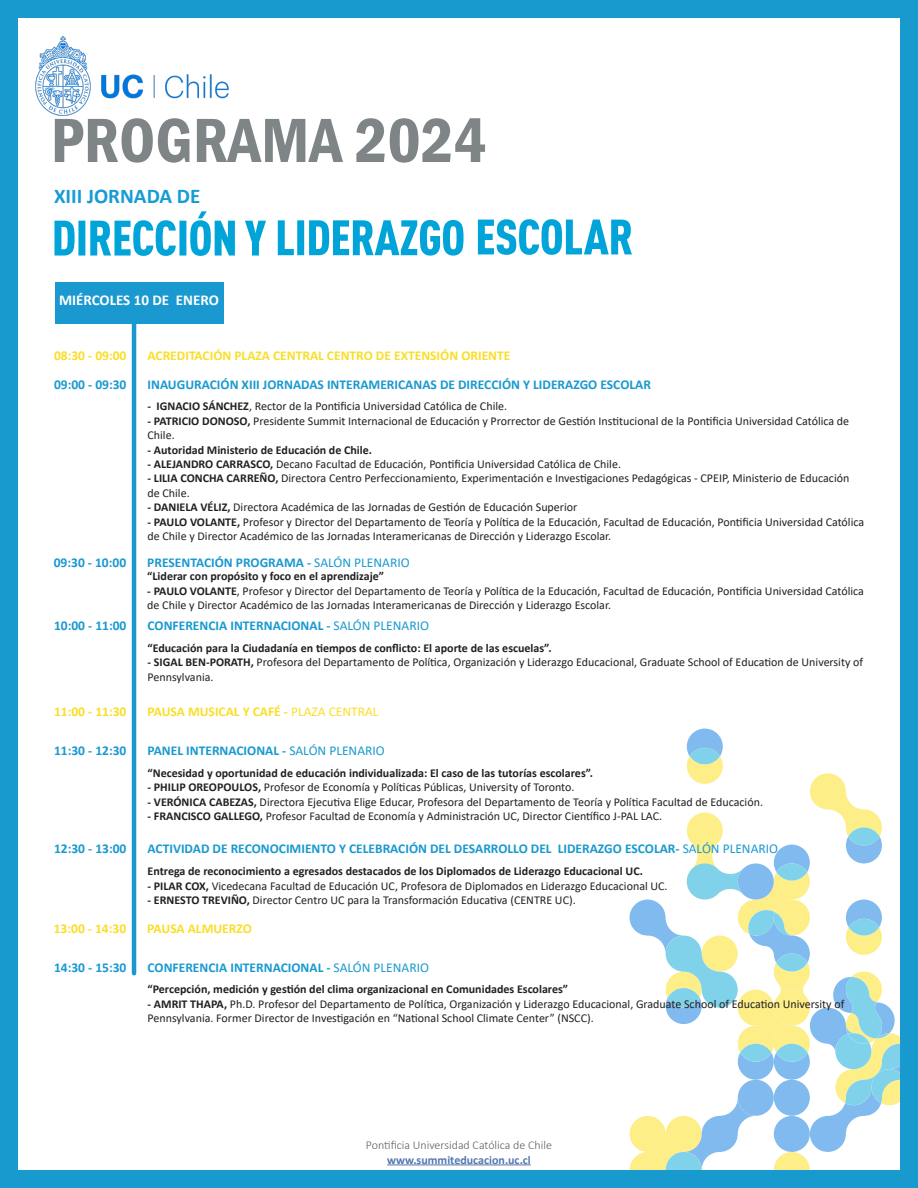
<style>
.page{position:relative;width:918px;height:1188px;background:#fff}
.page>*{position:absolute;margin:0;border:0;box-sizing:border-box;transform-origin:0 0}
.t1{font:600 condensed 64.65px "Franklin Gothic";color:#7f8487}
.t2{font:700 21px "Calibri";color:#169cd4}
.t3{font:700 15px "Calibri";color:#fff}
.t4{font:700 13.5px "Calibri";color:#1999d0}
.t5{font:700 13.5px "Calibri";color:#fade29}
.t6{font:12px/14.4px "Calibri";color:#231f20}
.t7{font:700 12px "Calibri";color:#231f20}
.t8{font:300 12px "Calibri";color:#5f5f62}
.t9{font:700 12px "Calibri";color:#5376af}
.s1{font-weight:700}
.s2{font-weight:400}
</style>
<div class="page">
<svg style="left:630px;top:729px;width:269px;height:440px"></svg>
<svg style="left:848px;top:827px;width:32px;height:18px"></svg>
<img style="left:35px;top:37px;width:194px;height:78px">
<svg style="left:478px;top:219px;width:154px;height:36px"></svg>
<svg style="left:278px;top:220px;width:186px;height:36px"></svg>
<svg style="left:54px;top:211px;width:212px;height:45px"></svg>
<div style="left:0;top:0;width:918px;height:1188px;border:18px solid #199acf"></div>
<hr style="left:387px;top:1165px;width:144px;height:1px;background:#5376af">
<div style="left:55px;top:282px;width:169px;height:41px;background:#1999d0"></div>
<hr style="left:132px;top:322px;width:4px;height:651px;background:#1999d0">
<h1 class="t1" style="left:51px;top:97px;width:437px">PROGRAMA 2024</h1>
<p class="t2" style="left:54px;top:181px;width:148px">XIII JORNADA DE</p>
<p class="t3" style="left:59px;top:289px;width:161px">MIÉRCOLES 10 DE ENERO</p>
<p class="t5" style="left:54px;top:346px;width:74px">08:30 - 09:00</p>
<p class="t5" style="left:148px;top:346px;width:364px">ACREDITACIÓN PLAZA CENTRAL CENTRO DE EXTENSIÓN ORIENTE</p>
<p class="t4" style="left:54px;top:375px;width:74px">09:00 - 09:30</p>
<p class="t4" style="left:148px;top:375px;width:505px">INAUGURACIÓN XIII JORNADAS INTERAMERICANAS DE DIRECCIÓN Y LIDERAZGO ESCOLAR</p>
<p class="t6" style="left:148px;top:399px;width:361px"><span class="s1">- IGNACIO SÁNCHEZ</span>, Rector de la Pontificia Universidad Católica de Chile.</p>
<p class="t6" style="left:148px;top:413px;width:703px"><span class="s1">- PATRICIO DONOSO,</span> Presidente Summit Internacional de Educación y Prorrector de Gestión Institucional de la Pontificia Universidad Católica de<br>Chile.</p>
<p class="t7" style="left:148px;top:441px;width:226px">- Autoridad Ministerio de Educación de Chile.</p>
<p class="t6" style="left:148px;top:457px;width:475px"><span class="s1">- ALEJANDRO CARRASCO,</span> Decano Facultad de Educación, Pontificia Universidad Católica de Chile.</p>
<p class="t6" style="left:148px;top:471px;width:703px"><span class="s1">- LILIA CONCHA CARREÑO,</span> Directora Centro Perfeccionamiento, Experimentación e Investigaciones Pedagógicas - CPEIP, Ministerio de Educación de Chile.</p>
<p class="t6" style="left:148px;top:500px;width:431px"><span class="s1">- DANIELA VÉLIZ,</span> Directora Académica de las Jornadas de Gestión de Educación Superior</p>
<p class="t6" style="left:148px;top:514px;width:718px"><span class="s1">- PAULO VOLANTE,</span> Profesor y Director del Departamento de Teoría y Política de la Educación, Facultad de Educación, Pontificia Universidad Católica de Chile y Director Académico de las Jornadas Interamericanas de Dirección y Liderazgo Escolar.</p>
<p class="t4" style="left:54px;top:553px;width:74px">09:30 - 10:00</p>
<p class="t4" style="left:147px;top:553px;width:264px">PRESENTACIÓN PROGRAMA - <span class="s2">SALÓN PLENARIO</span></p>
<p class="t7" style="left:147px;top:568px;width:238px">“Liderar con propósito y foco en el aprendizaje”</p>
<p class="t6" style="left:147px;top:583px;width:718px"><span class="s1">- PAULO VOLANTE</span>, Profesor y Director del Departamento de Teoría y Política de la Educación, Facultad de Educación, Pontificia Universidad Católica de Chile y Director Académico de las Jornadas Interamericanas de Dirección y Liderazgo Escolar.</p>
<p class="t4" style="left:54px;top:616px;width:74px">10:00 - 11:00</p>
<p class="t4" style="left:148px;top:616px;width:283px">CONFERENCIA INTERNACIONAL - <span class="s2">SALÓN PLENARIO</span></p>
<p class="t7" style="left:148px;top:639px;width:406px">“Educación para la Ciudadanía en tiempos de conflicto: El aporte de las escuelas”.</p>
<p class="t6" style="left:148px;top:655px;width:717px"><span class="s1">- SIGAL BEN-PORATH,</span> Profesora del Departamento de Política, Organización y Liderazgo Educacional, Graduate School of Education de University of<br>Pennsylvania.</p>
<p class="t5" style="left:54px;top:702px;width:74px">11:00 - 11:30</p>
<p class="t5" style="left:148px;top:702px;width:233px">PAUSA MUSICAL Y CAFÉ - <span class="s2">PLAZA CENTRAL</span></p>
<p class="t4" style="left:54px;top:741px;width:74px">11:30 - 12:30</p>
<p class="t4" style="left:148px;top:741px;width:239px">PANEL INTERNACIONAL - <span class="s2">SALÓN PLENARIO</span></p>
<p class="t7" style="left:148px;top:764px;width:447px">“Necesidad y oportunidad de educación individualizada: El caso de las tutorías escolares”.</p>
<p class="t6" style="left:148px;top:780px;width:428px"><span class="s1">- PHILIP OREOPOULOS,</span> Profesor de Economía y Políticas Públicas, University of Toronto.</p>
<p class="t6" style="left:148px;top:794px;width:617px"><span class="s1">- VERÓNICA CABEZAS,</span> Directora Ejecutiva Elige Educar, Profesora del Departamento de Teoría y Política Facultad de Educación.</p>
<p class="t6" style="left:148px;top:809px;width:516px"><span class="s1">- FRANCISCO GALLEGO,</span> Profesor Facultad de Economía y Administración UC, Director Científico J-PAL LAC.</p>
<p class="t4" style="left:54px;top:839px;width:74px">12:30 - 13:00</p>
<p class="t4" style="left:148px;top:839px;width:632px">ACTIVIDAD DE RECONOCIMIENTO Y CELEBRACIÓN DEL DESARROLLO DEL LIDERAZGO ESCOLAR- <span class="s2">SALÓN PLENARIO</span></p>
<p class="t7" style="left:148px;top:863px;width:497px">Entrega de reconocimiento a egresados destacados de los Diplomados de Liderazgo Educacional UC.</p>
<p class="t6" style="left:148px;top:878px;width:522px"><span class="s1">- PILAR COX,</span> Vicedecana Facultad de Educación UC, Profesora de Diplomados en Liderazgo Educacional UC.</p>
<p class="t6" style="left:148px;top:892px;width:430px"><span class="s1">- ERNESTO TREVIÑO,</span> Director Centro UC para la Transformación Educativa (CENTRE UC).</p>
<p class="t5" style="left:54px;top:919px;width:74px">13:00 - 14:30</p>
<p class="t5" style="left:147px;top:919px;width:106px">PAUSA ALMUERZO</p>
<p class="t4" style="left:54px;top:958px;width:74px">14:30 - 15:30</p>
<p class="t4" style="left:148px;top:958px;width:283px">CONFERENCIA INTERNACIONAL - <span class="s2">SALÓN PLENARIO</span></p>
<p class="t7" style="left:148px;top:981px;width:422px">“Percepción, medición y gestión del clima organizacional en Comunidades Escolares”</p>
<p class="t6" style="left:148px;top:996px;width:698px"><span class="s1">- AMRIT THAPA,</span> Ph.D. Profesor del Departamento de Política, Organización y Liderazgo Educacional, Graduate School of Education University of<br>Pennsylvania. Former Director de Investigación en “National School Climate Center” (NSCC).</p>
<p class="t8" style="left:366px;top:1138px;width:188px">Pontificia Universidad Católica de Chile</p>
<p class="t9" style="left:387px;top:1151px;width:145px">www.summiteducacion.uc.cl</p>
</div>
